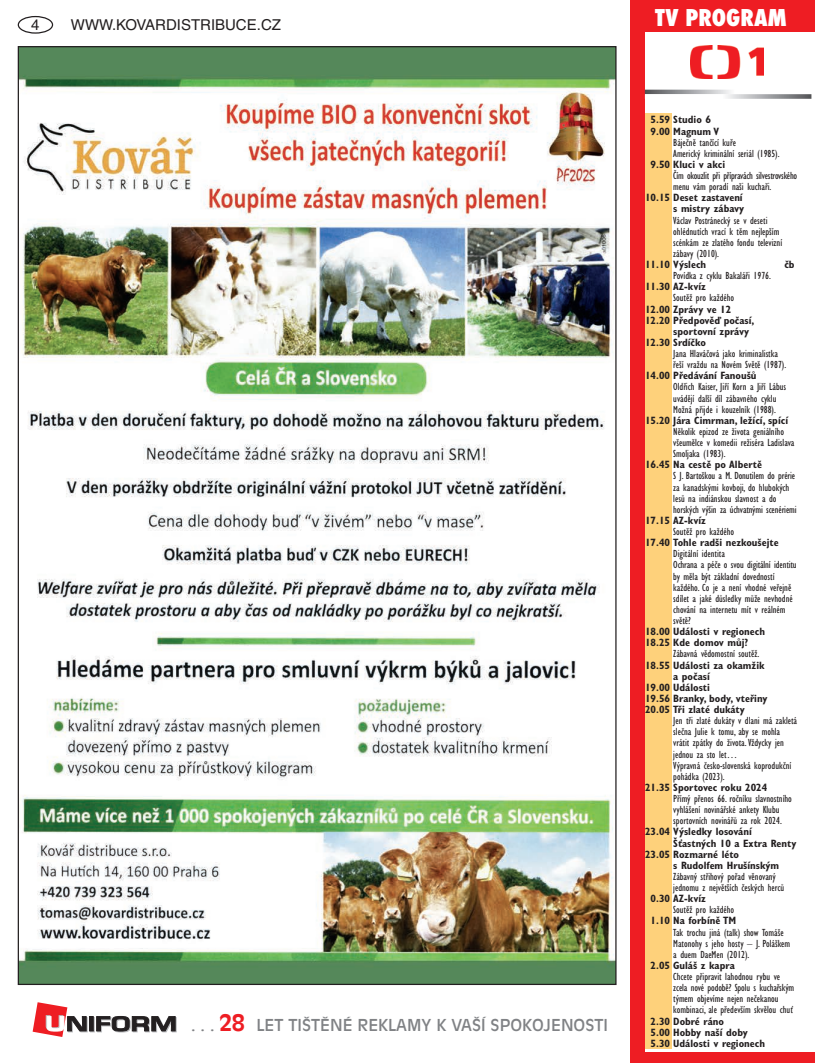
<style>
.page{position:relative;width:815px;height:1063px;background:#fff}
.page>*{position:absolute;margin:0;border:0;box-sizing:border-box;transform-origin:0 0}
.t1{font:800 condensed 22.5px "Futura";color:#fff}
.t2{font:16.25px "Antique Olive CE";color:#808285}
.t3{font:15px "Helvetica CE";color:#231f20}
.t4{font:condensed 10.62px/11.1px "Gill Sans CE";color:#231f20}
.t5{font:700 condensed 10.62px/11.1px "Gill Sans CE";color:#231f20}
.t6{font:condensed 10.62px/11.1px "Gill Sans CE";letter-spacing:-.02em;color:#231f20}
.s1{font-weight:700;font-size:22.5px;color:#ee1d23}
</style>
<div class="page">
<div style="left:18px;top:16px;width:35px;height:18px;border:1px solid #231f20;border-radius:50%"></div>
<div style="left:90px;top:1017px;width:5px;height:15px;border:1px solid #bcbdc0"></div>
<hr style="left:89px;top:1017px;width:4px;height:14px;background:#231f20">
<div style="left:89px;top:1016px;width:5px;height:15px;border:1px solid #231f20"></div>
<svg style="left:96px;top:1016px;width:81px;height:16px"></svg>
<svg style="left:33px;top:1002px;width:55px;height:35px"></svg>
<div style="left:631px;top:0;width:184px;height:32px;background:#ee1d23"></div>
<img style="left:690px;top:45px;width:73px;height:34px">
<div style="left:631px;top:0;width:14px;height:1063px;background:#ee1d23"></div>
<div style="left:631px;top:1052px;width:184px;height:11px;background:#ee1d23"></div>
<div style="left:645px;top:113px;width:26px;height:936px;background:#fed17b"></div>
<svg style="left:645px;top:90px;width:166px;height:9px"></svg>
<img style="left:20px;top:48px;width:595px;height:935px">
<h3 class="t3" style="left:31px;top:16px;width:10px">4</h3>
<h3 class="t3" style="left:71px;top:16px;width:212px">WWW.KOVARDISTRIBUCE.CZ</h3>
<h1 class="t1" style="left:655px;top:2px;width:133px">TV PROGRAM</h1>
<h2 class="t2" style="left:191px;top:1016px;width:418px">. . . <span class="s1">28</span> LET TIŠTĚNÉ REKLAMY K VAŠÍ SPOKOJENOSTI</h2>
<p class="t5" style="left:651px;top:114px;width:70px">5.59 Studio 6<br>9.00 Magnum V</p>
<p class="t4" style="left:673px;top:137px;width:108px">Báječně tančící kuře<br>Americký kriminální seriál (1985).</p>
<p class="t5" style="left:651px;top:159px;width:76px">9.50 Kluci v akci</p>
<p class="t6" style="left:673px;top:170px;width:126px">Čím okouzlit při přípravách silvestrovského menu vám poradí naši kuchaři.</p>
<p class="t5" style="left:645px;top:192px;width:101px;text-align:right">10.15 Deset zastavení s mistry zábavy</p>
<p class="t4" style="left:673px;top:214px;width:111px">Václav Postránecký se v deseti ohlédnutích vrací k těm nejlepším scénkám ze zlatého fondu televizní zábavy (2010).</p>
<p class="t5" style="left:645px;top:259px;width:63px">11.10 Výslech</p>
<p class="t5" style="left:784px;top:259px;width:12px">čb</p>
<p class="t4" style="left:673px;top:270px;width:99px">Povídka z cyklu Bakaláři 1976.</p>
<p class="t5" style="left:645px;top:281px;width:62px">11.30 AZ-kvíz</p>
<p class="t4" style="left:673px;top:292px;width:62px">Soutěž pro každého</p>
<p class="t5" style="left:645px;top:303px;width:88px">12.00 Zprávy ve 12</p>
<p class="t5" style="left:645px;top:315px;width:111px">12.20 Předpověď počasí,</p>
<p class="t5" style="left:673px;top:326px;width:77px">sportovní zprávy</p>
<p class="t5" style="left:645px;top:337px;width:62px">12.30 Srdíčko</p>
<p class="t4" style="left:673px;top:348px;width:115px">Jana Hlaváčová jako kriminalistka řeší vraždu na Novém Světě (1987).</p>
<p class="t5" style="left:645px;top:370px;width:113px">14.00 Předávání Fanoušů</p>
<p class="t4" style="left:673px;top:381px;width:115px">Oldřich Kaiser, Jiří Korn a Jiří Lábus uvádějí další díl zábavného cyklu<br>Možná přijde i kouzelník (1988).</p>
<p class="t5" style="left:645px;top:415px;width:145px">15.20 Jára Cimrman, ležící, spící</p>
<p class="t4" style="left:673px;top:426px;width:123px">Několik epizod ze života geniálního všeumělce v komedii režiséra Ladislava<br>Smoljaka (1983).</p>
<p class="t5" style="left:645px;top:459px;width:119px">16.45 Na cestě po Albertě</p>
<p class="t4" style="left:673px;top:470px;width:125px">S J. Bartoškou a M. Donutilem do prérie za kanadskými kovboji, do hlubokých lesů na indiánskou slavnost a do horských výšin za úchvatnými scenériemi</p>
<p class="t5" style="left:645px;top:515px;width:62px">17.15 AZ-kvíz</p>
<p class="t4" style="left:673px;top:526px;width:62px">Soutěž pro každého</p>
<p class="t5" style="left:645px;top:537px;width:135px">17.40 Tohle radši nezkoušejte</p>
<p class="t4" style="left:673px;top:548px;width:125px">Digitální identita<br>Ochrana a péče o svou digitální identitu by měla být základní dovedností každého. Co je a není vhodné veřejně sdílet a jaké důsledky může nevhodné chování na internetu mít v reálném světě?</p>
<p class="t5" style="left:645px;top:626px;width:121px">18.00 Události v regionech<br>18.25 Kde domov můj?</p>
<p class="t4" style="left:673px;top:648px;width:87px">Zábavná vědomostní soutěž.</p>
<p class="t5" style="left:645px;top:659px;width:121px">18.55 Události za okamžik</p>
<p class="t5" style="left:673px;top:671px;width:38px">a počasí</p>
<p class="t5" style="left:645px;top:682px;width:66px">19.00 Události</p>
<p class="t5" style="left:645px;top:693px;width:124px">19.56 Branky, body, vteřiny</p>
<p class="t5" style="left:645px;top:704px;width:101px">20.05 Tři zlaté dukáty</p>
<p class="t4" style="left:673px;top:715px;width:125px">Jen tři zlaté dukáty v dlani má zakletá slečna Julie k tomu, aby se mohla vrátit zpátky do života. Vždycky jen jednou za sto let…<br>Výpravná česko-slovenská koprodukční pohádka (2023).</p>
<p class="t5" style="left:645px;top:782px;width:124px">21.35 Sportovec roku 2024</p>
<p class="t4" style="left:673px;top:793px;width:120px">Přímý přenos 66. ročníku slavnostního vyhlášení novinářské ankety Klubu sportovních novinářů za rok 2024.</p>
<p class="t5" style="left:645px;top:826px;width:108px">23.04 Výsledky losování</p>
<p class="t5" style="left:673px;top:837px;width:125px">Šťastných 10 a Extra Renty</p>
<p class="t5" style="left:645px;top:849px;width:96px">23.05 Rozmarné léto</p>
<p class="t5" style="left:673px;top:860px;width:107px">s Rudolfem Hrušínským</p>
<p class="t4" style="left:673px;top:871px;width:113px">Zábavný střihový pořad věnovaný jednomu z největších českých herců</p>
<p class="t5" style="left:651px;top:893px;width:57px">0.30 AZ-kvíz</p>
<p class="t4" style="left:673px;top:904px;width:62px">Soutěž pro každého</p>
<p class="t5" style="left:651px;top:915px;width:87px">1.10 Na forbíně TM</p>
<p class="t4" style="left:673px;top:926px;width:119px">Tak trochu jiná (talk) show Tomáše<br>Matonohy s jeho hosty – J. Poláškem a duem DaeMen (2012).</p>
<p class="t5" style="left:651px;top:960px;width:86px">2.05 Guláš z kapra</p>
<p class="t4" style="left:673px;top:971px;width:123px">Chcete připravit lahodnou rybu ve zcela nové podobě? Spolu s kuchařským týmem objevíme nejen nečekanou kombinaci, ale především skvělou chuť</p>
<p class="t5" style="left:651px;top:1015px;width:116px">2.30 Dobré ráno<br>5.00 Hobby naší doby<br>5.30 Události v regionech</p>
</div>
